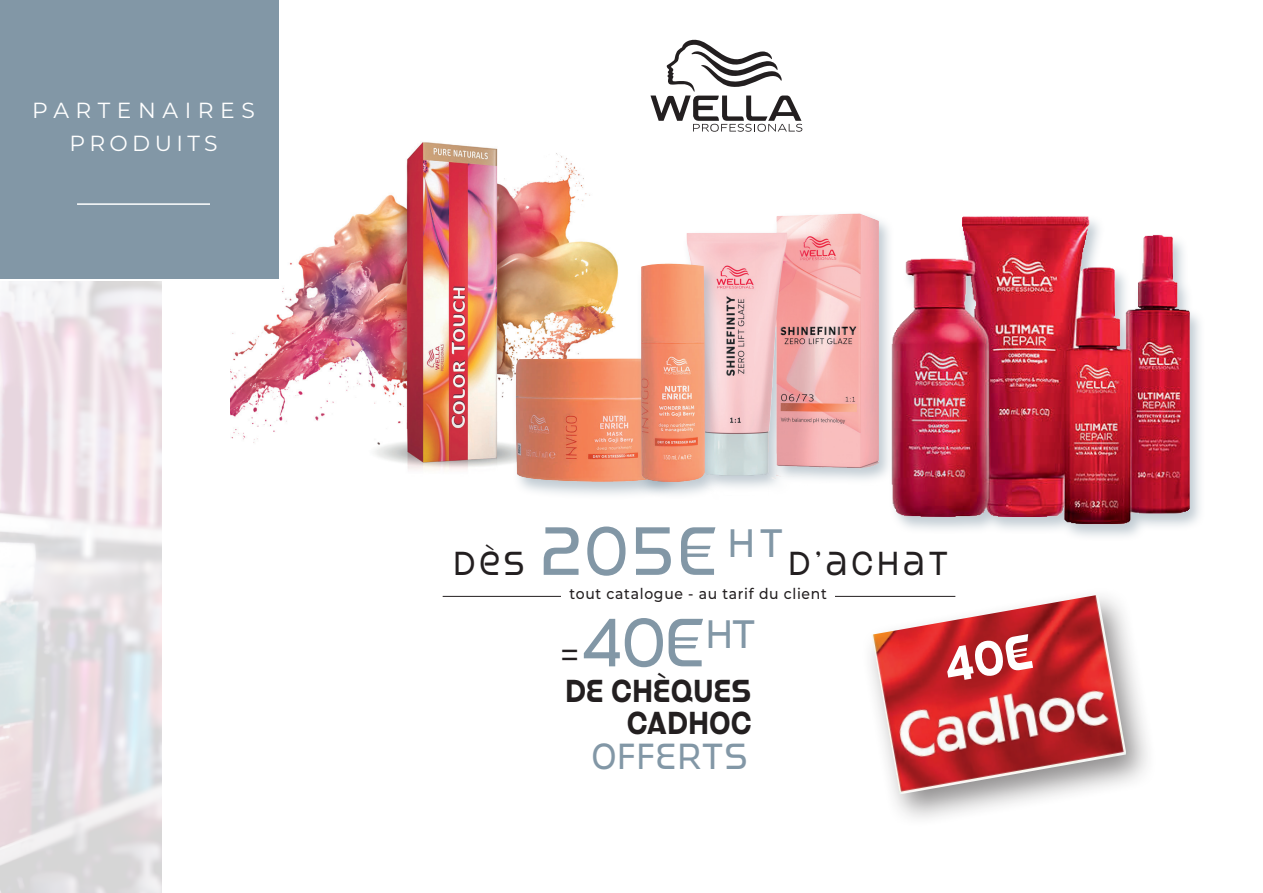
<style>
.page{position:relative;width:1263px;height:893px;background:#fff}
.page>*{position:absolute;margin:0;border:0;box-sizing:border-box;transform-origin:0 0}
.t1{font:67.5px "Strenuous Bk";color:#8297a6;scale:.95 1}
.t2{font:36px "Strenuous Bk";letter-spacing:.07em;color:#8297a6;scale:.94 1}
.t3{font:33px "Strenuous Bk";letter-spacing:.17em;color:#231f20;scale:.93 1}
.t4{font:700 31.5px "Strenuous Rg";letter-spacing:.04em;color:#231f20;scale:.93 1}
.t5{font:21.9px/33px "Montserrat";letter-spacing:.29em;color:#fff;text-align:center}
.t6{font:500 15px "Montserrat";letter-spacing:.05em;color:#231f20;scale:.93 1}
.s1{font-size:33px;color:#231f20}
.s2{font-family:"Strenuous Rg";font-weight:700;font-size:31.5px;color:#231f20}
</style>
<div class="page">
<img style="left:230px;top:142px;width:389px;height:328px">
<div style="left:0;top:0;width:279px;height:279px;background:#8297a6"></div>
<hr style="left:77px;top:203px;width:133px;height:2px;background:#fff">
<svg style="left:650px;top:40px;width:152px;height:92px"></svg>
<hr style="left:443px;top:596px;width:512px;height:1px;background:#231f20">
<div style="left:561px;top:584px;width:274px;height:21px;background:#fff"></div>
<div style="left:860px;top:586px;width:298px;height:243px;background:#231f20;opacity:.5"></div>
<img style="left:872px;top:635px;width:254px;height:159px">
<img style="left:686px;top:215px;width:137px;height:273px">
<div style="left:511px;top:356px;width:174px;height:144px;background:#8297a6;opacity:.5"></div>
<img style="left:515px;top:358px;width:122px;height:125px">
<div style="left:637px;top:260px;width:84px;height:240px;background:#8297a6;opacity:.5"></div>
<img style="left:641px;top:264px;width:64px;height:218px">
<img style="left:823px;top:213px;width:377px;height:422px">
<svg style="left:943px;top:634px;width:91px;height:48px;background:#b61e22"></svg>
<p class="t5" style="left:32px;top:93px;width:224px">PARTENAIRES<br>PRODUITS</p>
<p class="t1" style="left:454px;top:510px;width:347px"><span class="s1">DÈS</span> 205€ <sup>HT</sup></p>
<p class="t3" style="left:789px;top:543px;width:172px">D’ACHAT</p>
<p class="t6" style="left:570px;top:583px;width:278px">tout catalogue - au tarif du client</p>
<p class="t1" style="left:561px;top:601px;width:205px"><span class="s2">=</span>40€<sup>HT</sup></p>
<p class="t4" style="left:566px;top:672px;width:200px">DE CHÈQUES</p>
<p class="t4" style="left:627px;top:704px;width:134px">CADHOC</p>
<p class="t2" style="left:593px;top:735px;width:165px">OFFERTS</p>
</div>
